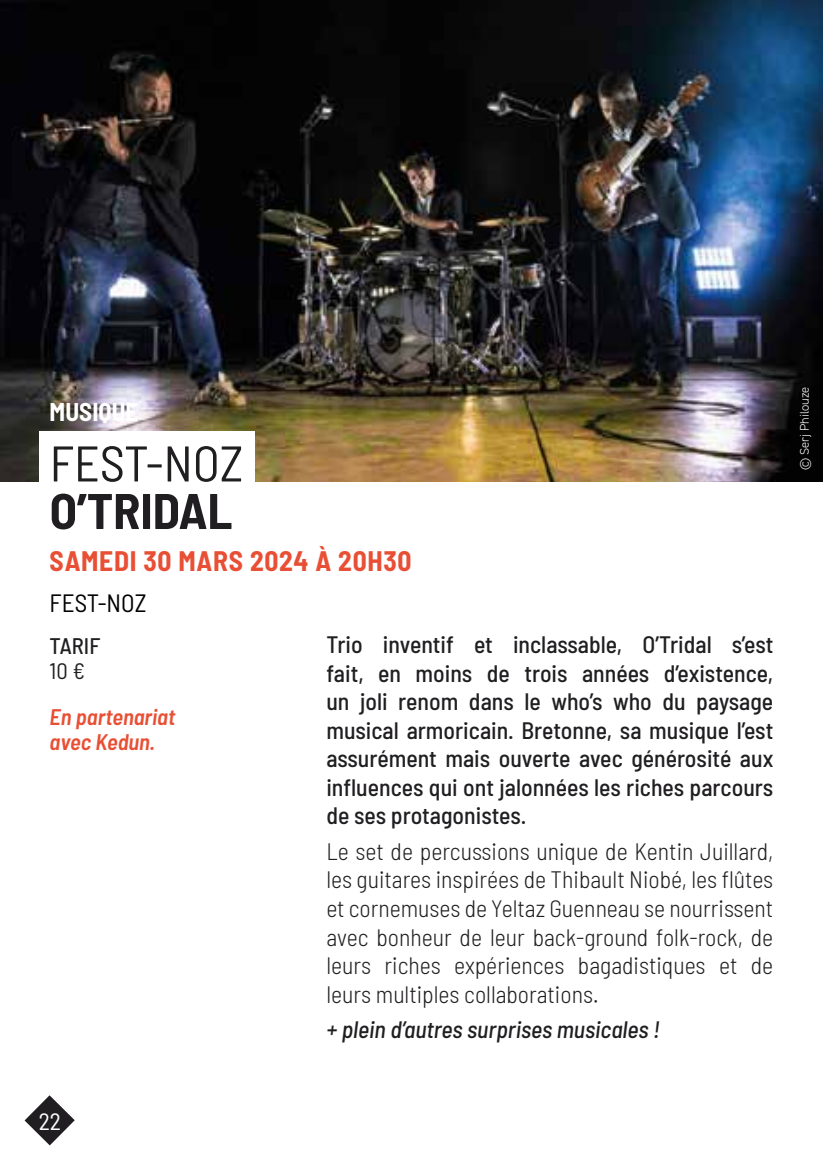
<style>
.page{position:relative;width:823px;height:1170px;background:#fff}
.page>*{position:absolute;margin:0;border:0;box-sizing:border-box;transform-origin:0 0}
.t1{font:semi-condensed 50px "Barlow";color:#201e21}
.t2{font:700 semi-condensed 50px "Barlow";color:#201e21}
.t3{font:700 semi-condensed 27.5px "Barlow";letter-spacing:.025em;color:#e84f34}
.t4{font:semi-condensed 25px "Barlow";color:#000}
.t5{font:700 semi-condensed 25px "Barlow";color:#fff}
.t6{font:500 semi-condensed 23.75px/28.5px "Barlow";color:#201e21;text-align:justify}
.t7{font:300 semi-condensed 23.75px/28.5px "Barlow";color:#201e21;text-align:justify}
.t8{font:italic 500 semi-condensed 23.75px "Barlow";color:#201e21}
.t9{font:semi-condensed 23.75px "Barlow";color:#fff}
.t10{font:italic 600 semi-condensed 22.5px/25px "Barlow";color:#e84f34}
.t11{font:500 semi-condensed 22.5px "Barlow";color:#201e21}
.t12{font:semi-condensed 22.5px "Barlow";color:#201e21}
.t13{font:300 12.5px "DIN2014";color:#fff}
</style>
<div class="page">
<img style="left:0;top:0;width:822px;height:481px">
<div style="left:39px;top:431px;width:215px;height:60px;background:#fff"></div>
<svg style="left:25px;top:1095px;width:50px;height:50px"></svg>
<p class="t5" style="left:50px;top:394px;width:90px">MUSIQUE</p>
<h1 class="t1" style="left:50px;top:427px;width:195px">FEST-NOZ</h1>
<h1 class="t2" style="left:50px;top:474px;width:184px">O’TRIDAL</h1>
<p class="t3" style="left:50px;top:541px;width:363px">SAMEDI 30 MARS 2024 À 20H30</p>
<p class="t4" style="left:50px;top:585px;width:98px">FEST-NOZ</p>
<p class="t11" style="left:50px;top:629px;width:52px">TARIF</p>
<p class="t12" style="left:50px;top:654px;width:37px">10 €</p>
<p class="t10" style="left:50px;top:702px;width:127px">En partenariat avec Kedun.</p>
<p class="t6" style="left:326px;top:628px;width:448px">Trio inventif et inclassable, O’Tridal s’est fait, en moins de trois années d’existence, un joli renom dans le who’s who du paysage musical armoricain. Bretonne, sa musique l’est assurément mais ouverte avec générosité aux influences qui ont jalonnées les riches parcours de ses protagonistes.</p>
<p class="t7" style="left:326px;top:835px;width:448px">Le set de percussions unique de Kentin Juillard, les guitares inspirées de Thibault Niobé, les flûtes et cornemuses de Yeltaz Guenneau se nourrissent avec bonheur de leur back-ground folk-rock, de leurs riches expériences bagadistiques et de leurs multiples collaborations.</p>
<p class="t8" style="left:326px;top:1012px;width:335px">+ plein d’autres surprises musicales !</p>
<p class="t13" style="left:796px;top:470px;width:85px;rotate:-90deg">© Serj Philouze</p>
<p class="t9" style="left:39px;top:1104px;width:24px">22</p>
</div>
